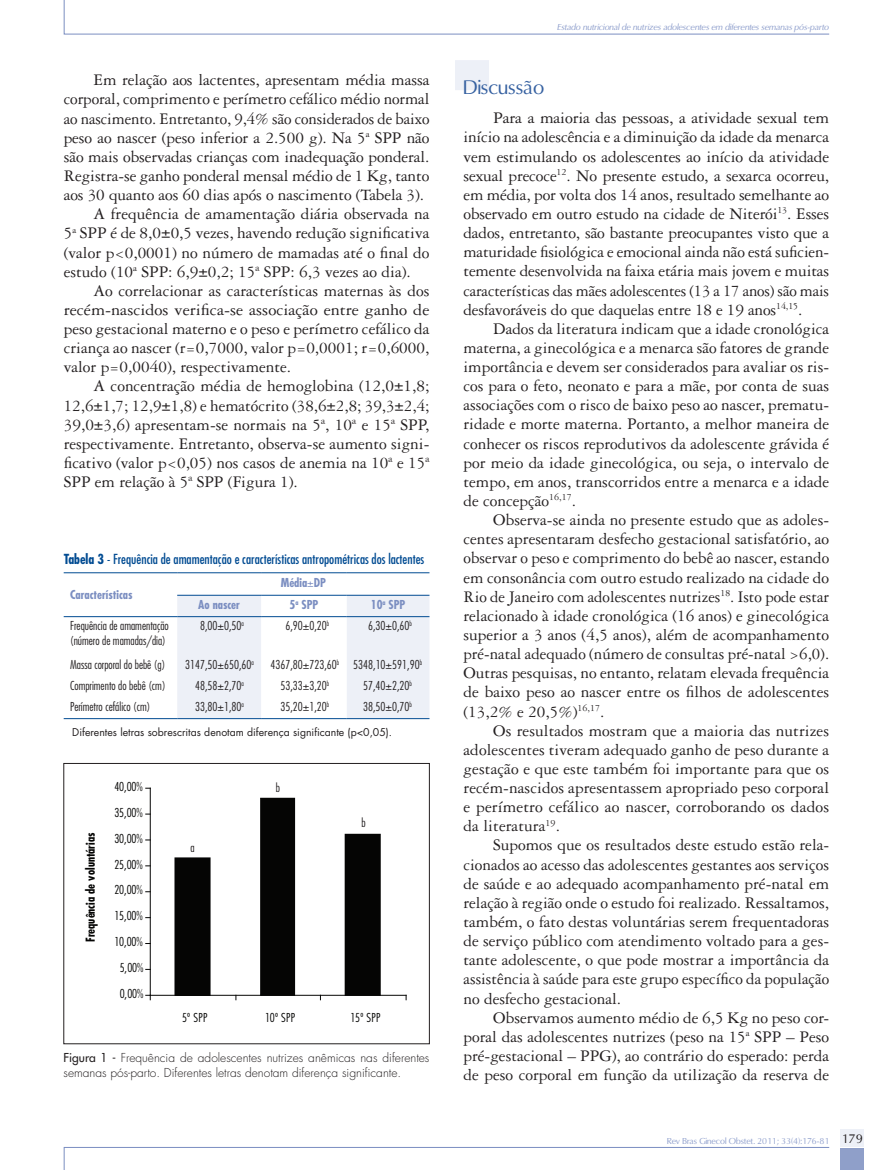
<style>
.page{position:relative;width:893px;height:1170px;background:#fff}
.page>*{position:absolute;margin:0;border:0;box-sizing:border-box;transform-origin:0 0}
._03_0_Sub1{font:18.75px "Omni";color:#3661a1}
._05_0_Texto{font:17.25px/19.2px "Garamond Three";color:#231f20;text-align:justify}
._08_0_Tabela_-_títul{font:condensed 13.5px "Futura";color:#014b92}
._08_3_Tabela_-_virgu{font:300 condensed 12px "Futura";color:#231f20}
._07_0_Img_-_Legenda{font:300 12px/14.4px "Futura";color:#231f20}
._08_2_Tabela_-_texto{font:300 condensed 12px/14.4px "Futura";color:#231f20}
.t1{font:300 condensed 12px "Futura";letter-spacing:-.015em;color:#050504}
._08_1_Tabela_-_texto{font:700 condensed 12px "Futura";color:#7b8ec1}
.t2{font:700 condensed 12px "Futura";letter-spacing:.005em;color:#050504}
._08_4_Tabela_-_legen{font:10.5px "Futura";color:#231f20}
.t3{font:italic 8.25px "Omni";color:#90a0cd}
.t4{font:8.25px "Omni";color:#90a0cd}
.s1{font-weight:700}
.s2{font-weight:400}
</style>
<div class="page">
<svg style="left:63px;top:1147px;width:767px;height:22px"></svg>
<div style="left:840px;top:1148px;width:24px;height:21px;background:#8f9fc9"></div>
<div style="left:840px;top:1128px;width:24px;height:17px;background:#edf0f7"></div>
<svg style="left:63px;top:0;width:767px;height:35px"></svg>
<div style="left:455px;top:60px;width:34px;height:30px;background:#edf0f7"></div>
<hr style="left:64px;top:572px;width:113px;height:1px;background:#014b92">
<hr style="left:64px;top:616px;width:113px;height:1px;background:#014b92">
<hr style="left:177px;top:572px;width:84px;height:1px;background:#014b92">
<hr style="left:261px;top:572px;width:86px;height:1px;background:#014b92">
<hr style="left:347px;top:572px;width:82px;height:1px;background:#014b92">
<hr style="left:64px;top:718px;width:113px;height:1px;background:#014b92">
<hr style="left:177px;top:718px;width:84px;height:1px;background:#014b92">
<hr style="left:261px;top:718px;width:86px;height:1px;background:#014b92">
<hr style="left:347px;top:718px;width:82px;height:1px;background:#014b92">
<svg style="left:145px;top:787px;width:262px;height:214px"></svg>
<div style="left:63px;top:763px;width:367px;height:281px;border:1px solid #231f20"></div>
<svg style="left:177px;top:595px;width:252px;height:123px"></svg>
<p class="_05_0_Texto" style="left:64px;top:71px;width:367px;text-indent:30px">Em relação aos lactentes, apresentam média massa corporal, comprimento e perímetro cefálico médio normal ao nascimento. Entretanto, 9,4% são considerados de baixo peso ao nascer (peso inferior a 2.500 g). Na 5<sup>a</sup> SPP não são mais observadas crianças com inadequação ponderal.<br>Registra-se ganho ponderal mensal médio de 1 Kg, tanto aos 30 quanto aos 60 dias após o nascimento (Tabela 3).</p>
<p class="_05_0_Texto" style="left:64px;top:204px;width:367px;text-indent:30px">A frequência de amamentação diária observada na 5<sup>a</sup> SPP é de 8,0 0,5 vezes, havendo redução significativa (valor p&lt;0,0001) no número de mamadas até o final do estudo (10<sup>a</sup> SPP: 6,9 0,2; 15ª SPP: 6,3 vezes ao dia).</p>
<p class="_05_0_Texto" style="left:64px;top:281px;width:367px;text-indent:30px">Ao correlacionar as características maternas às dos recém-nascidos verifica-se associação entre ganho de peso gestacional materno e o peso e perímetro cefálico da criança ao nascer (r=0,7000, valor p=0,0001; r=0,6000, valor p=0,0040), respectivamente.</p>
<p class="_05_0_Texto" style="left:64px;top:377px;width:367px;text-indent:30px">A concentração média de hemoglobina (12,0 1,8; 12,6 1,7; 12,9 1,8) e hematócrito (38,6 2,8; 39,3 2,4; 39,0 3,6) apresentam-se normais na 5ª, 10ª e 15ª SPP, respectivamente. Entretanto, observa-se aumento signi&shy;ficativo (valor p&lt;0,05) nos casos de anemia na 10ª e 15ª SPP em relação à 5ª SPP (Figura 1).</p>
<p class="_08_0_Tabela_-_títul" style="left:64px;top:550px;width:362px"><span class="s1">Tabela 3</span> - Frequência de amamentação e características antropométricas dos lactentes</p>
<p class="_08_1_Tabela_-_texto" style="left:70px;top:587px;width:64px">Características</p>
<p class="_08_1_Tabela_-_texto" style="left:281px;top:574px;width:47px">Média DP</p>
<p class="_08_1_Tabela_-_texto" style="left:198px;top:597px;width:43px">Ao nascer</p>
<p class="_08_1_Tabela_-_texto" style="left:290px;top:597px;width:30px">5<sup>a</sup> SPP</p>
<p class="_08_1_Tabela_-_texto" style="left:371px;top:597px;width:36px">10<sup>a</sup> SPP</p>
<p class="_08_2_Tabela_-_texto" style="left:70px;top:618px;width:100px">Frequência de amamentação (número de mamadas/dia)</p>
<p class="_08_3_Tabela_-_virgu" style="left:200px;top:618px;width:45px">8,00 0,50<sup>a</sup></p>
<p class="_08_3_Tabela_-_virgu" style="left:285px;top:618px;width:45px">6,90 0,20<sup>b</sup></p>
<p class="_08_3_Tabela_-_virgu" style="left:368px;top:618px;width:45px">6,30 0,60<sup>b</sup></p>
<p class="_08_2_Tabela_-_texto" style="left:70px;top:657px;width:97px">Massa corporal do bebê (g)</p>
<p class="_08_3_Tabela_-_virgu" style="left:185px;top:657px;width:70px">3147,50 650,60<sup>a</sup></p>
<p class="_08_3_Tabela_-_virgu" style="left:270px;top:657px;width:70px">4367,80 723,60<sup>b</sup></p>
<p class="_08_3_Tabela_-_virgu" style="left:353px;top:657px;width:70px">5348,10 591,90<sup>b</sup></p>
<p class="_08_2_Tabela_-_texto" style="left:70px;top:678px;width:97px">Comprimento do bebê (cm)</p>
<p class="_08_3_Tabela_-_virgu" style="left:195px;top:678px;width:50px">48,58 2,70<sup>a</sup></p>
<p class="_08_3_Tabela_-_virgu" style="left:280px;top:678px;width:50px">53,33 3,20<sup>b</sup></p>
<p class="_08_3_Tabela_-_virgu" style="left:363px;top:678px;width:50px">57,40 2,20<sup>b</sup></p>
<p class="_08_2_Tabela_-_texto" style="left:70px;top:699px;width:82px">Perímetro cefálico (cm)</p>
<p class="_08_3_Tabela_-_virgu" style="left:195px;top:699px;width:50px">33,80 1,80<sup>a</sup></p>
<p class="_08_3_Tabela_-_virgu" style="left:280px;top:699px;width:50px">35,20 1,20<sup>b</sup></p>
<p class="_08_3_Tabela_-_virgu" style="left:363px;top:699px;width:50px">38,50 0,70<sup>b</sup></p>
<p class="_08_4_Tabela_-_legen" style="left:72px;top:725px;width:321px">Diferentes letras sobrescritas denotam diferença significante (p&lt;0,05).</p>
<p class="t2" style="left:83px;top:941px;width:111px;rotate:-90deg">Frequência de voluntárias</p>
<p class="t1" style="left:114px;top:779px;width:30px">40,00%</p>
<p class="t1" style="left:114px;top:805px;width:30px">35,00%</p>
<p class="t1" style="left:114px;top:831px;width:30px">30,00%</p>
<p class="t1" style="left:114px;top:857px;width:30px">25,00%</p>
<p class="t1" style="left:114px;top:882px;width:30px">20,00%</p>
<p class="t1" style="left:114px;top:908px;width:30px">15,00%</p>
<p class="t1" style="left:114px;top:934px;width:30px">10,00%</p>
<p class="t1" style="left:120px;top:960px;width:25px">5,00%</p>
<p class="t1" style="left:120px;top:986px;width:25px">0,00%</p>
<p class="_08_2_Tabela_-_texto" style="left:190px;top:839px;width:6px">a</p>
<p class="_08_2_Tabela_-_texto" style="left:276px;top:779px;width:6px">b</p>
<p class="_08_2_Tabela_-_texto" style="left:362px;top:815px;width:6px">b</p>
<p class="t1" style="left:182px;top:1010px;width:27px">5º SPP</p>
<p class="t1" style="left:265px;top:1010px;width:31px">10º SPP</p>
<p class="t1" style="left:350px;top:1010px;width:31px">15º SPP</p>
<p class="_07_0_Img_-_Legenda" style="left:64px;top:1050px;width:367px"><span class="s2">Figura 1 -</span> Frequência de adolescentes nutrizes anêmicas nas diferentes semanas pós-parto. Diferentes letras denotam diferença significante.</p>
<p class="t3" style="left:557px;top:21px;width:273px">Estado nutricional de nutrizes adolescentes em diferentes semanas pós-parto</p>
<p class="_03_0_Sub1" style="left:463px;top:76px;width:82px">Discussão</p>
<p class="_05_0_Texto" style="left:463px;top:109px;width:367px;text-indent:30px">Para a maioria das pessoas, a atividade sexual tem início na adolescência e a diminuição da idade da menarca vem estimulando os adolescentes ao início da atividade sexual precoce<sup>12</sup>. No presente estudo, a sexarca ocorreu, em média, por volta dos 14 anos, resultado semelhante ao observado em outro estudo na cidade de Niterói<sup>13</sup>. Esses dados, entretanto, são bastante preocupantes visto que a maturidade fisiológica e emocional ainda não está suficien&shy;temente desenvolvida na faixa etária mais jovem e muitas características das mães adolescentes (13 a 17 anos) são mais desfavoráveis do que daquelas entre 18 e 19 anos<sup>14,15</sup>.</p>
<p class="_05_0_Texto" style="left:463px;top:319px;width:367px;text-indent:30px">Dados da literatura indicam que a idade cronológica materna, a ginecológica e a menarca são fatores de grande importância e devem ser considerados para avaliar os ris&shy;cos para o feto, neonato e para a mãe, por conta de suas associações com o risco de baixo peso ao nascer, prematu&shy;ridade e morte materna. Portanto, a melhor maneira de conhecer os riscos reprodutivos da adolescente grávida é por meio da idade ginecológica, ou seja, o intervalo de tempo, em anos, transcorridos entre a menarca e a idade de concepção<sup>16,17</sup>.</p>
<p class="_05_0_Texto" style="left:463px;top:510px;width:367px;text-indent:30px">Observa-se ainda no presente estudo que as adoles&shy;centes apresentaram desfecho gestacional satisfatório, ao observar o peso e comprimento do bebê ao nascer, estando em consonância com outro estudo realizado na cidade do Rio de Janeiro com adolescentes nutrizes<sup>18</sup>. Isto pode estar relacionado à idade cronológica (16 anos) e ginecológica superior a 3 anos (4,5 anos), além de acompanhamento pré-natal adequado (número de consultas pré-natal &gt;6,0).<br>Outras pesquisas, no entanto, relatam elevada frequência de baixo peso ao nascer entre os filhos de adolescentes (13,2% e 20,5%)<sup>16,17</sup>.</p>
<p class="_05_0_Texto" style="left:463px;top:721px;width:367px;text-indent:30px">Os resultados mostram que a maioria das nutrizes adolescentes tiveram adequado ganho de peso durante a gestação e que este também foi importante para que os recém-nascidos apresentassem apropriado peso corporal e perímetro cefálico ao nascer, corroborando os dados da literatura<sup>19</sup>.</p>
<p class="_05_0_Texto" style="left:463px;top:835px;width:367px;text-indent:30px">Supomos que os resultados deste estudo estão rela&shy;cionados ao acesso das adolescentes gestantes aos serviços de saúde e ao adequado acompanhamento pré-natal em relação à região onde o estudo foi realizado. Ressaltamos, também, o fato destas voluntárias serem frequentadoras de serviço público com atendimento voltado para a ges&shy;tante adolescente, o que pode mostrar a importância da assistência à saúde para este grupo específico da população no desfecho gestacional.</p>
<p class="_05_0_Texto" style="left:463px;top:1007px;width:367px;text-indent:30px">Observamos aumento médio de 6,5 Kg no peso cor&shy;poral das adolescentes nutrizes (peso na 15<sup>a</sup> SPP – Peso pré-gestacional – PPG), ao contrário do esperado: perda de peso corporal em função da utilização da reserva de</p>
<p class="t4" style="left:667px;top:1135px;width:197px">Rev Bras Ginecol Obstet. 2011; 33(4):176-81 <sup>179</sup></p>
</div>
